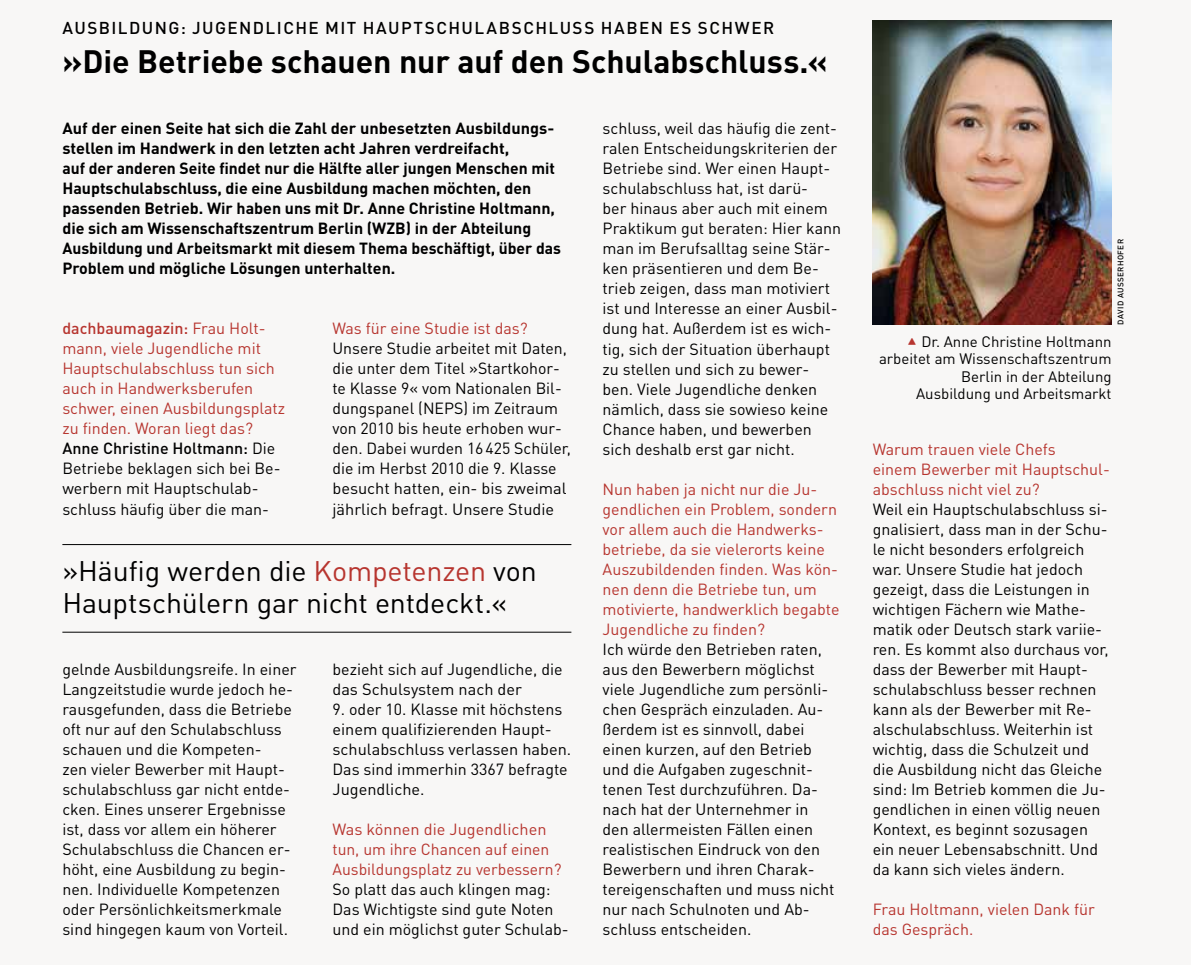
<style>
.page{position:relative;width:1191px;height:965px;background:#fff}
.page>*{position:absolute;margin:0;border:0;box-sizing:border-box;transform-origin:0 0}
.Dach_-_ÜS{font:700 32px "DIN Pro";color:#000}
.Zitat{font:28px/32px "DIN Pro";letter-spacing:-.005em;color:#000}
.Dachzeile{font:500 17px "DIN Pro";letter-spacing:.085em;color:#000}
.Kasten_Text{font:16px/20px "DIN Pro";color:#000}
.Kasten_Text-2{font:16px/20px "DIN Pro";color:#b7352f}
.Kasten_Text-3{font:700 16px/20px "DIN Pro";color:#000}
.t1{font:15px/17.2px "DIN Pro";color:#000;text-align:right}
.Bildnachweis{font:500 8px "DIN Pro";letter-spacing:.05em;color:#000}
.s1{font-weight:500}
.s2{color:#b7352f}
.s3{font-family:"Info OT Text";font-size:18px;color:#b7352f}
</style>
<div class="page">
<div style="left:0;top:0;width:1191px;height:964px;background:#f8f7f6"></div>
<img style="left:872px;top:21px;width:239px;height:303px">
<hr style="left:62px;top:544px;width:509px;height:1px;background:#000">
<hr style="left:62px;top:632px;width:509px;height:1px;background:#000">
<p class="Dachzeile" style="left:62px;top:16px;width:713px">AUSBILDUNG: JUGENDLICHE MIT HAUPTSCHULABSCHLUSS HABEN ES SCHWER</p>
<p class="Dach_-_ÜS" style="left:62px;top:39px;width:767px">»Die Betriebe schauen nur auf den Schulabschluss.«</p>
<p class="Kasten_Text-3" style="left:62px;top:118px;width:500px">Auf der einen Seite hat sich die Zahl der unbesetzten Ausbildungs&shy;stellen im Handwerk in den letzten acht Jahren verdreifacht,<br>auf der anderen Seite findet nur die Hälfte aller jungen Menschen mit Hauptschulabschluss, die eine Ausbildung machen möchten, den passenden Betrieb. Wir haben uns mit Dr. Anne Christine Holtmann, die sich am Wissenschaftszentrum Berlin (WZB) in der Abteilung Ausbildung und Arbeitsmarkt mit diesem Thema beschäftigt, über das Problem und mögliche Lösungen unterhalten.</p>
<p class="Kasten_Text-2" style="left:62px;top:318px;width:224px"><span class="s1">dachbaumagazin:</span> Frau Holt&shy;mann, viele Jugendliche mit<br>Hauptschulabschluss tun sich auch in Handwerksberufen schwer, einen Ausbildungsplatz zu finden. Woran liegt das?</p>
<p class="Kasten_Text" style="left:62px;top:438px;width:220px"><span class="s1">Anne Christine Holtmann:</span> Die<br>Betriebe beklagen sich bei Be&shy;werbern mit Hauptschulab&shy;schluss häufig über die man-</p>
<p class="Kasten_Text-2" style="left:332px;top:318px;width:197px">Was für eine Studie ist das?</p>
<p class="Kasten_Text" style="left:332px;top:338px;width:240px">Unsere Studie arbeitet mit Daten, die unter dem Titel »Startkohor&shy;te Klasse 9« vom Nationalen Bil&shy;dungspanel (NEPS) im Zeitraum von 2010 bis heute erhoben wur&shy;den. Dabei wurden 16425 Schüler, die im Herbst 2010 die 9. Klasse besucht hatten, ein- bis zweimal jährlich befragt. Unsere Studie</p>
<p class="Zitat" style="left:62px;top:553px;width:476px">»Häufig werden die <span class="s2">Kompetenzen</span> von<br>Hauptschülern gar nicht entdeckt.«</p>
<p class="Kasten_Text" style="left:62px;top:658px;width:236px">gelnde Ausbildungsreife. In einer<br>Langzeitstudie wurde jedoch he&shy;rausgefunden, dass die Betriebe oft nur auf den Schulabschluss schauen und die Kompeten-<br>zen vieler Bewerber mit Haupt&shy;schulabschluss gar nicht entde&shy;cken. Eines unserer Ergebnisse ist, dass vor allem ein höherer<br>Schulabschluss die Chancen er&shy;höht, eine Ausbildung zu begin&shy;nen. Individuelle Kompetenzen oder Persönlichkeitsmerkmale sind hingegen kaum von Vorteil.</p>
<p class="Kasten_Text" style="left:332px;top:658px;width:232px">bezieht sich auf Jugendliche, die das Schulsystem nach der</p>
<p class="Kasten_Text" style="left:332px;top:698px;width:240px">9. oder 10. Klasse mit höchstens einem qualifizierenden Haupt&shy;schulabschluss verlassen haben.<br>Das sind immerhin 3367 befragte<br>Jugendliche.</p>
<p class="Kasten_Text-2" style="left:332px;top:818px;width:230px">Was können die Jugendlichen tun, um ihre Chancen auf einen<br>Ausbildungsplatz zu verbessern?</p>
<p class="Kasten_Text" style="left:332px;top:878px;width:238px">So platt das auch klingen mag:<br>Das Wichtigste sind gute Noten und ein möglichst guter Schulab-</p>
<p class="Kasten_Text" style="left:602px;top:118px;width:240px">schluss, weil das häufig die zent&shy;ralen Entscheidungskriterien der<br>Betriebe sind. Wer einen Haupt&shy;schulabschluss hat, ist darü-<br>ber hinaus aber auch mit einem<br>Praktikum gut beraten: Hier kann man im Berufsalltag seine Stär&shy;ken präsentieren und dem Be&shy;trieb zeigen, dass man motiviert ist und Interesse an einer Ausbil&shy;dung hat. Außerdem ist es wich&shy;tig, sich der Situation überhaupt zu stellen und sich zu bewer&shy;ben. Viele Jugendliche denken nämlich, dass sie sowieso keine<br>Chance haben, und bewerben sich deshalb erst gar nicht.</p>
<p class="Kasten_Text-2" style="left:602px;top:478px;width:238px">Nun haben ja nicht nur die Ju&shy;gendlichen ein Problem, sondern vor allem auch die Handwerks&shy;betriebe, da sie vielerorts keine<br>Auszubildenden finden. Was kön&shy;nen denn die Betriebe tun, um motivierte, handwerklich begabte<br>Jugendliche zu finden?</p>
<p class="Kasten_Text" style="left:602px;top:638px;width:233px">Ich würde den Betrieben raten, aus den Bewerbern möglichst viele Jugendliche zum persönli&shy;chen Gespräch einzuladen. Au&shy;ßerdem ist es sinnvoll, dabei einen kurzen, auf den Betrieb und die Aufgaben zugeschnit&shy;tenen Test durchzuführen. Da&shy;nach hat der Unternehmer in den allermeisten Fällen einen realistischen Eindruck von den<br>Bewerbern und ihren Charak&shy;tereigenschaften und muss nicht nur nach Schulnoten und Ab&shy;schluss entscheiden.</p>
<p class="Bildnachweis" style="left:1115px;top:325px;width:87px;rotate:-90deg">DAVID AUSSERHOFER</p>
<p class="t1" style="left:879px;top:332px;width:234px"><span class="s3">▴</span> Dr. Anne Christine Holtmann arbeitet am Wissenschaftszentrum<br>Berlin in der Abteilung<br>Ausbildung und Arbeitsmarkt</p>
<p class="Kasten_Text-2" style="left:872px;top:438px;width:239px">Warum trauen viele Chefs<br>einem Bewerber mit Hauptschul&shy;abschluss nicht viel zu?</p>
<p class="Kasten_Text" style="left:872px;top:498px;width:237px">Weil ein Hauptschulabschluss si&shy;gnalisiert, dass man in der Schu&shy;le nicht besonders erfolgreich war. Unsere Studie hat jedoch gezeigt, dass die Leistungen in wichtigen Fächern wie Mathe&shy;matik oder Deutsch stark variie&shy;ren. Es kommt also durchaus vor, dass der Bewerber mit Haupt&shy;schulabschluss besser rechnen kann als der Bewerber mit Re&shy;alschulabschluss. Weiterhin ist wichtig, dass die Schulzeit und die Ausbildung nicht das Gleiche sind: Im Betrieb kommen die Ju&shy;gendlichen in einen völlig neuen<br>Kontext, es beginnt sozusagen ein neuer Lebensabschnitt. Und da kann sich vieles ändern.</p>
<p class="Kasten_Text-2" style="left:872px;top:898px;width:224px">Frau Holtmann, vielen Dank für das Gespräch.</p>
</div>
